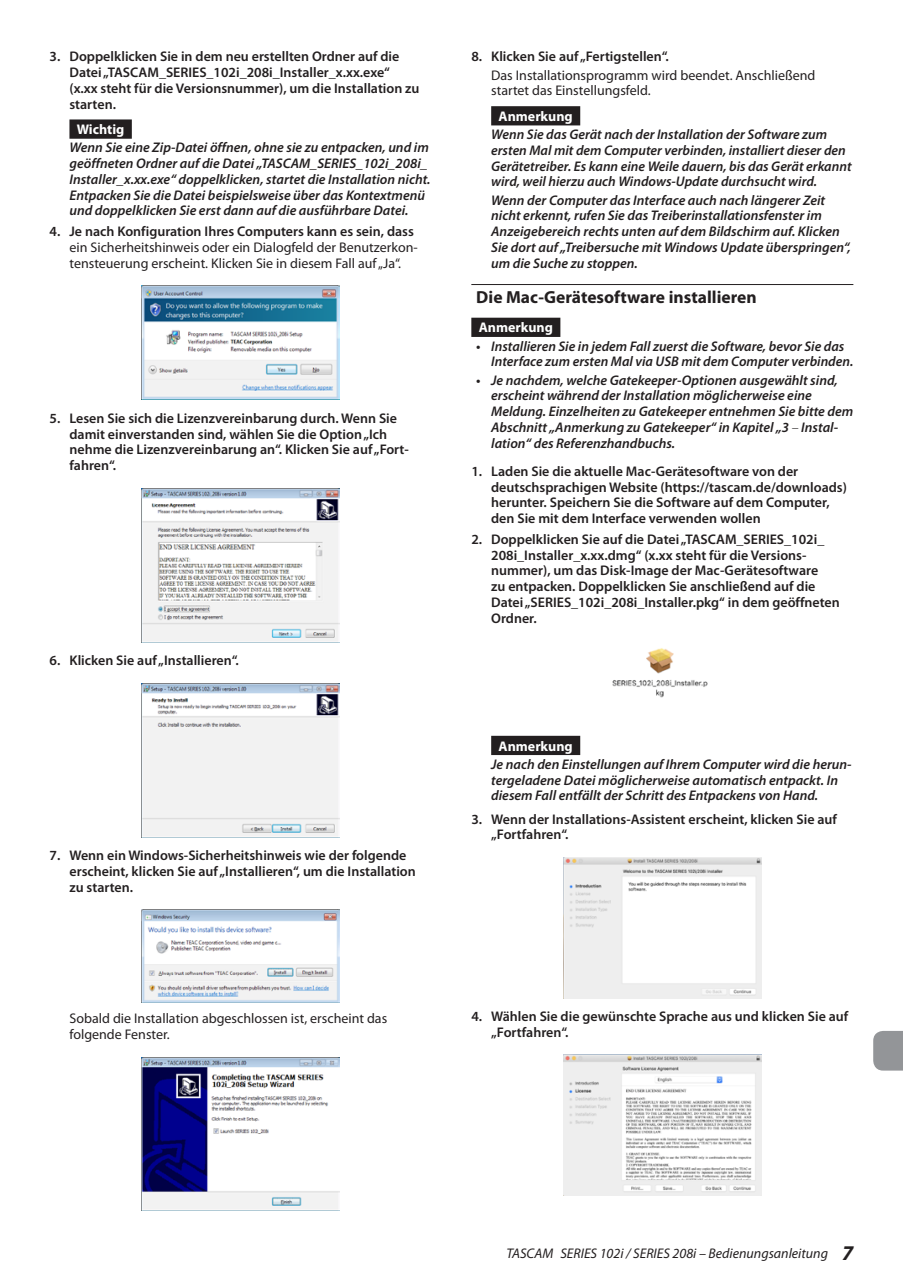
<style>
.page{position:relative;width:903px;height:1275px;background:#fff}
.page>*{position:absolute;margin:0;border:0;box-sizing:border-box;transform-origin:0 0}
.t1{font:700 17.5px "Myriad Pro";color:#231f20}
.t2{font:italic 600 14px/15.8px "Myriad Pro";color:#231f20}
.t3{font:600 14px/15.8px "Myriad Pro";color:#231f20}
.t4{font:14px/15.8px "Myriad Pro";color:#231f20}
.t5{font:italic 14px "Myriad Pro";color:#231f20}
.t6{font:700 14px "Myriad Pro";color:#fff}
.s1{font-family:"Koz Min Pro";font-weight:400;font-style:normal}
.s2{font-weight:700;font-size:21px}
</style>
<div class="page">
<svg style="left:873px;top:1031px;width:30px;height:40px"></svg>
<div style="left:69px;top:119px;width:63px;height:20px;background:#231f20"></div>
<img style="left:141px;top:286px;width:199px;height:114px">
<img style="left:141px;top:488px;width:199px;height:154px">
<img style="left:141px;top:683px;width:199px;height:154px">
<img style="left:141px;top:910px;width:199px;height:93px">
<img style="left:141px;top:1057px;width:199px;height:154px">
<div style="left:491px;top:106px;width:89px;height:19px;background:#231f20"></div>
<hr style="left:471px;top:284px;width:382px;height:1px;background:#231f20">
<div style="left:471px;top:318px;width:89px;height:19px;background:#231f20"></div>
<div style="left:491px;top:736px;width:89px;height:19px;background:#231f20"></div>
<img style="left:612px;top:648px;width:96px;height:50px">
<img style="left:563px;top:857px;width:198px;height:141px">
<img style="left:563px;top:1055px;width:198px;height:141px">
<p class="t3" style="left:69px;top:48px;width:352px;text-indent:-20px">3. Doppelklicken Sie in dem neu erstellten Ordner auf die Datei „TASCAM_SERIES_102i_208i_Installer_x.xx.exe“ (x.xx steht für die Versionsnummer), um die Installation zu starten.</p>
<p class="t6" style="left:77px;top:120px;width:49px">Wichtig</p>
<p class="t2" style="left:69px;top:140px;width:363px">Wenn Sie eine Zip-Datei öffnen, ohne sie zu entpacken, und im geöffneten Ordner auf die Datei „TASCAM_SERIES_102i_208i_ Installer_x.xx.exe“ doppelklicken, startet die Installation nicht.<br>Entpacken Sie die Datei beispielsweise über das Kontextmenü und doppelklicken Sie erst dann auf die ausführbare Datei.</p>
<p class="t3" style="left:50px;top:223px;width:366px">4. Je nach Konfiguration Ihres Computers kann es sein, dass</p>
<p class="t4" style="left:69px;top:239px;width:350px">ein Sicherheitshinweis oder ein Dialogfeld der Benutzerkon&shy;tensteuerung erscheint. Klicken Sie in diesem Fall auf „Ja“.</p>
<p class="t3" style="left:69px;top:410px;width:341px;text-indent:-20px">5. Lesen Sie sich die Lizenzvereinbarung durch. Wenn Sie damit einverstanden sind, wählen Sie die Option „Ich nehme die Lizenzvereinbarung an“. Klicken Sie auf „Fort&shy;fahren“.</p>
<p class="t3" style="left:50px;top:652px;width:191px">6. Klicken Sie auf „Installieren“.</p>
<p class="t3" style="left:69px;top:847px;width:348px;text-indent:-20px">7. Wenn ein Windows-Sicherheitshinweis wie der folgende erscheint, klicken Sie auf „Installieren“, um die Installation zu starten.</p>
<p class="t3" style="left:471px;top:48px;width:199px">8. Klicken Sie auf „Fertigstellen“.</p>
<p class="t4" style="left:491px;top:67px;width:326px">Das Installationsprogramm wird beendet. Anschließend startet das Einstellungsfeld.</p>
<p class="t6" style="left:499px;top:107px;width:76px">Anmerkung</p>
<p class="t2" style="left:491px;top:126px;width:362px">Wenn Sie das Gerät nach der Installation der Software zum ersten Mal mit dem Computer verbinden, installiert dieser den Gerätetreiber. Es kann eine Weile dauern, bis das Gerät erkannt wird, weil hierzu auch Windows-Update durchsucht wird.</p>
<p class="t2" style="left:491px;top:192px;width:361px">Wenn der Computer das Interface auch nach längerer Zeit nicht erkennt, rufen Sie das Treiberinstallationsfenster im Anzeigebereich rechts unten auf dem Bildschirm auf. Klicken Sie dort auf „Treibersuche mit Windows Update überspringen“, um die Suche zu stoppen.</p>
<p class="t1" style="left:476px;top:285px;width:282px">Die Mac-Gerätesoftware installieren</p>
<p class="t6" style="left:479px;top:319px;width:76px">Anmerkung</p>
<p class="t2" style="left:491px;top:338px;width:364px;text-indent:-15px">• Installieren Sie in jedem Fall zuerst die Software, bevor Sie das<br>Interface zum ersten Mal via USB mit dem Computer verbinden.</p>
<p class="t2" style="left:491px;top:372px;width:364px;text-indent:-15px">• Je nachdem, welche Gatekeeper-Optionen ausgewählt sind, erscheint während der Installation möglicherweise eine Meldung. Einzelheiten zu Gatekeeper entnehmen Sie bitte dem Abschnitt „Anmerkung zu Gatekeeper“ in Kapitel „3 <span class="s1">–</span> Instal&shy;lation“ des Referenzhandbuchs.</p>
<p class="t3" style="left:491px;top:463px;width:357px;text-indent:-20px">1. Laden Sie die aktuelle Mac-Gerätesoftware von der deutschsprachigen Website (https://tascam.de/downloads) herunter. Speichern Sie die Software auf dem Computer, den Sie mit dem Interface verwenden wollen</p>
<p class="t3" style="left:491px;top:531px;width:350px;text-indent:-20px">2. Doppelklicken Sie auf die Datei „TASCAM_SERIES_102i_ 208i_Installer_x.xx.dmg“ (x.xx steht für die Versions&shy;nummer), um das Disk-Image der Mac-Gerätesoftware<br>zu entpacken. Doppelklicken Sie anschließend auf die Datei „SERIES_102i_208i_Installer.pkg“ in dem geöffneten Ordner.</p>
<p class="t6" style="left:499px;top:737px;width:76px">Anmerkung</p>
<p class="t2" style="left:491px;top:756px;width:362px">Je nach den Einstellungen auf Ihrem Computer wird die herun&shy;tergeladene Datei möglicherweise automatisch entpackt. In diesem Fall entfällt der Schritt des Entpackens von Hand.</p>
<p class="t3" style="left:491px;top:811px;width:347px;text-indent:-20px">3. Wenn der Installations-Assistent erscheint, klicken Sie auf „Fortfahren“.</p>
<p class="t4" style="left:69px;top:1010px;width:319px">Sobald die Installation abgeschlossen ist, erscheint das folgende Fenster.</p>
<p class="t3" style="left:491px;top:1008px;width:359px;text-indent:-20px">4. Wählen Sie die gewünschte Sprache aus und klicken Sie auf „Fortfahren“.</p>
<p class="t5" style="left:506px;top:1244px;width:348px">TASCAM SERIES 102i / SERIES 208i – Bedienungsanleitung <span class="s2">7</span></p>
</div>
